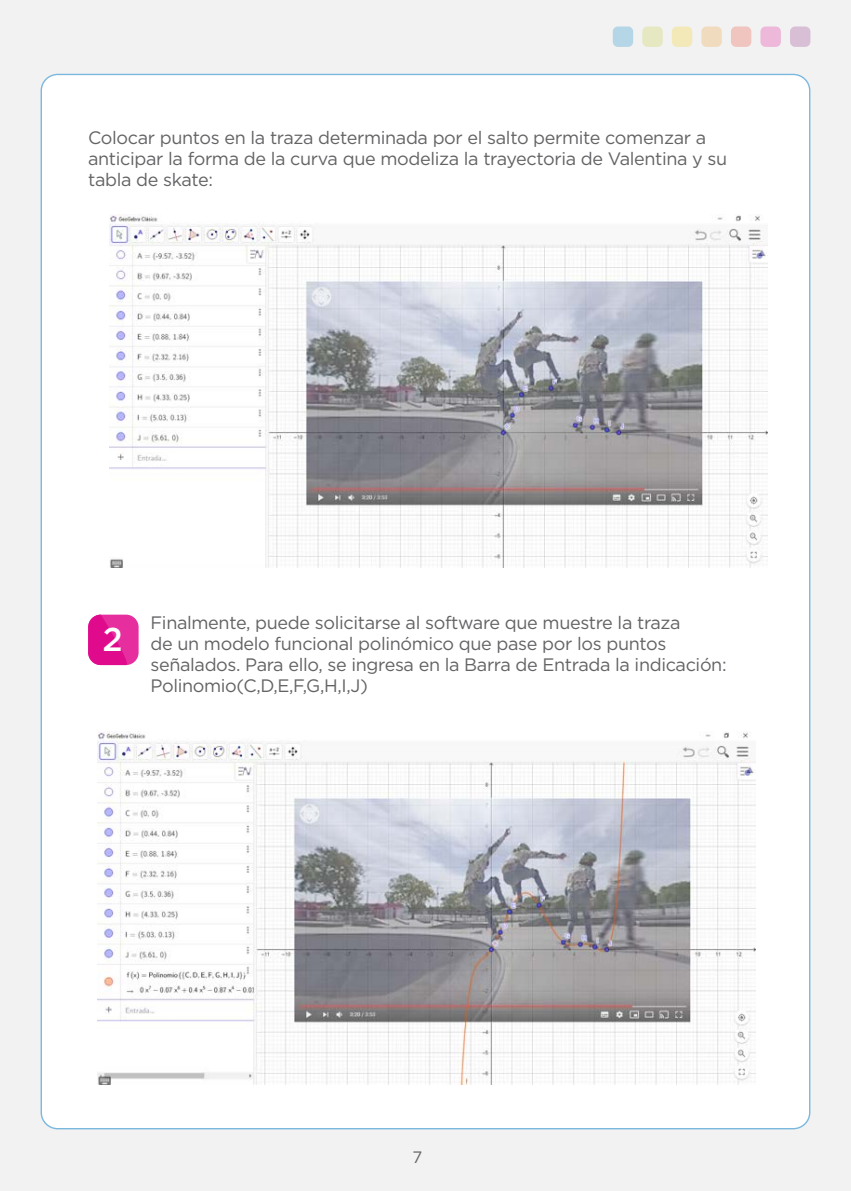
<style>
.page{position:relative;width:851px;height:1191px;background:#fff}
.page>*{position:absolute;margin:0;border:0;box-sizing:border-box;transform-origin:0 0}
.t1{font:500 33px "Gotham";color:#fff}
.t2{font:18px/21px "Gotham";letter-spacing:-.02em;color:#636366}
.t3{font:16.5px "Gotham";color:#636466}
</style>
<div class="page">
<div style="left:0;top:0;width:850px;height:1191px;background:#f2f2f2"></div>
<div style="left:41px;top:74px;width:768px;height:1054px;background:#fff;border-radius:16px"></div>
<div style="left:789px;top:26px;width:21px;height:21px;background:#d9bfd6;border-radius:5px"></div>
<div style="left:760px;top:26px;width:20px;height:21px;background:#edb8d9;border-radius:5px"></div>
<div style="left:730px;top:26px;width:21px;height:21px;background:#f0c4bf;border-radius:5px"></div>
<div style="left:701px;top:26px;width:20px;height:21px;background:#f0dbbf;border-radius:5px"></div>
<div style="left:671px;top:26px;width:21px;height:21px;background:#f2e8b8;border-radius:5px"></div>
<div style="left:642px;top:26px;width:20px;height:21px;background:#e6e8c2;border-radius:5px"></div>
<div style="left:612px;top:26px;width:21px;height:21px;background:#b5d6e6;border-radius:5px"></div>
<img style="left:109px;top:215px;width:658px;height:352px">
<img style="left:97px;top:731px;width:658px;height:353px">
<div style="left:88px;top:614px;width:51px;height:51px;background:#e62e9e;border-radius:12px"></div>
<svg style="left:88px;top:614px;width:45px;height:51px"></svg>
<p class="t2" style="left:88px;top:127px;width:640px">Colocar puntos en la traza determinada por el salto permite comenzar a anticipar la forma de la curva que modeliza la trayectoria de Valentina y su tabla de skate:</p>
<h1 class="t1" style="left:102px;top:617px;width:22px">2</h1>
<p class="t2" style="left:150px;top:612px;width:577px">Finalmente, puede solicitarse al software que muestre la traza<br>de un modelo funcional polinómico que pase por los puntos señalados. Para ello, se ingresa en la Barra de Entrada la indicación:<br>Polinomio(C,D,E,F,G,H,I,J)</p>
<p class="t3" style="left:412px;top:1146px;width:11px">7</p>
</div>
